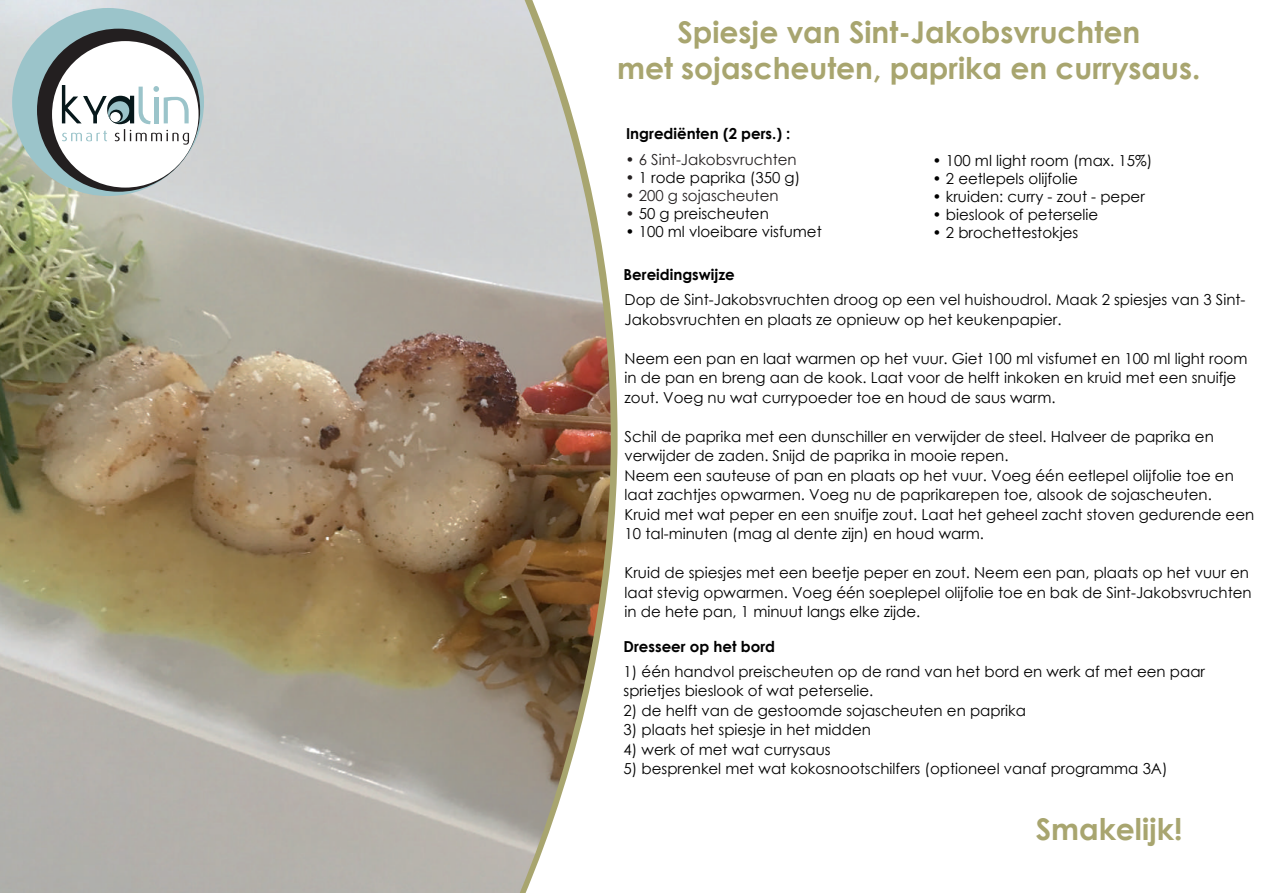
<style>
.page{position:relative;width:1263px;height:893px;background:#fff}
.page>*{position:absolute;margin:0;border:0;box-sizing:border-box;transform-origin:0 0}
.t1{font:700 30px/35.7px "Century Gothic";color:#a8a56f;text-align:center}
.t2{font:15.15px/19.5px "Century Gothic";color:#000}
.t3{font:700 15.15px "Century Gothic";color:#000}
.t4{font:15.15px "Century Gothic";color:#231f20}
.s1{color:#231f20}
</style>
<div class="page">
<img style="left:0;top:0;width:611px;height:893px">
<div style="left:12px;top:8px;width:192px;height:188px;background:#9bc4ca;border-radius:50%"></div>
<div style="left:37px;top:29px;width:163px;height:163px;background:#231f20;border-radius:50%"></div>
<div style="left:52px;top:41px;width:147px;height:147px;background:#fff;border-radius:50%"></div>
<svg style="left:62px;top:85px;width:127px;height:60px"></svg>
<h1 class="t1" style="left:617px;top:13px;width:585px">Spiesje van Sint-Jakobsvruchten<br>met sojascheuten, paprika en currysaus.</h1>
<p class="t3" style="left:626px;top:122px;width:166px">Ingrediënten (2 pers.) :</p>
<p class="t4" style="left:626px;top:149px;width:173px">• 6 Sint-Jakobsvruchten</p>
<p class="t2" style="left:626px;top:168px;width:176px"><span class="s1">•</span> 1 rode paprika (350 g)</p>
<p class="t4" style="left:626px;top:185px;width:155px">• 200 g sojascheuten</p>
<p class="t2" style="left:626px;top:204px;width:145px"><span class="s1">•</span> 50 g preischeuten</p>
<p class="t2" style="left:626px;top:222px;width:198px">• 100 ml vloeibare visfumet</p>
<p class="t2" style="left:933px;top:150px;width:221px">• 100 ml light room (max. 15%)</p>
<p class="t2" style="left:933px;top:168px;width:147px">• 2 eetlepels olijfolie</p>
<p class="t2" style="left:933px;top:186px;width:214px">• kruiden: curry - zout - peper</p>
<p class="t2" style="left:933px;top:204px;width:167px">• bieslook of peterselie</p>
<p class="t2" style="left:933px;top:222px;width:147px">• 2 brochettestokjes</p>
<p class="t3" style="left:624px;top:263px;width:113px">Bereidingswijze</p>
<p class="t2" style="left:624px;top:290px;width:622px">Dop de Sint-Jakobsvruchten droog op een vel huishoudrol. Maak 2 spiesjes van 3 Sint-<br>Jakobsvruchten en plaats ze opnieuw op het keukenpapier.</p>
<p class="t2" style="left:624px;top:348px;width:624px">Neem een pan en laat warmen op het vuur. Giet 100 ml visfumet en 100 ml light room in de pan en breng aan de kook. Laat voor de helft inkoken en kruid met een snuifje zout. Voeg nu wat currypoeder toe en houd de saus warm.</p>
<p class="t2" style="left:624px;top:426px;width:631px">Schil de paprika met een dunschiller en verwijder de steel. Halveer de paprika en verwijder de zaden. Snijd de paprika in mooie repen.<br>Neem een sauteuse of pan en plaats op het vuur. Voeg één eetlepel olijfolie toe en laat zachtjes opwarmen. Voeg nu de paprikarepen toe, alsook de sojascheuten.<br>Kruid met wat peper en een snuifje zout. Laat het geheel zacht stoven gedurende een 10 tal-minuten (mag al dente zijn) en houd warm.</p>
<p class="t2" style="left:624px;top:563px;width:629px">Kruid de spiesjes met een beetje peper en zout. Neem een pan, plaats op het vuur en laat stevig opwarmen. Voeg één soeplepel olijfolie toe en bak de Sint-Jakobsvruchten in de hete pan, 1 minuut langs elke zijde.</p>
<p class="t3" style="left:624px;top:635px;width:153px">Dresseer op het bord</p>
<p class="t2" style="left:624px;top:661px;width:583px">1) één handvol preischeuten op de rand van het bord en werk af met een paar sprietjes bieslook of wat peterselie.</p>
<p class="t2" style="left:624px;top:700px;width:404px">2) de helft van de gestoomde sojascheuten en paprika</p>
<p class="t2" style="left:624px;top:720px;width:249px">3) plaats het spiesje in het midden</p>
<p class="t2" style="left:624px;top:739px;width:209px">4) werk of met wat currysaus</p>
<p class="t2" style="left:624px;top:759px;width:545px">5) besprenkel met wat kokosnootschilfers (optioneel vanaf programma 3A)</p>
<h1 class="t1" style="left:1036px;top:809px;width:148px">Smakelijk!</h1>
</div>
